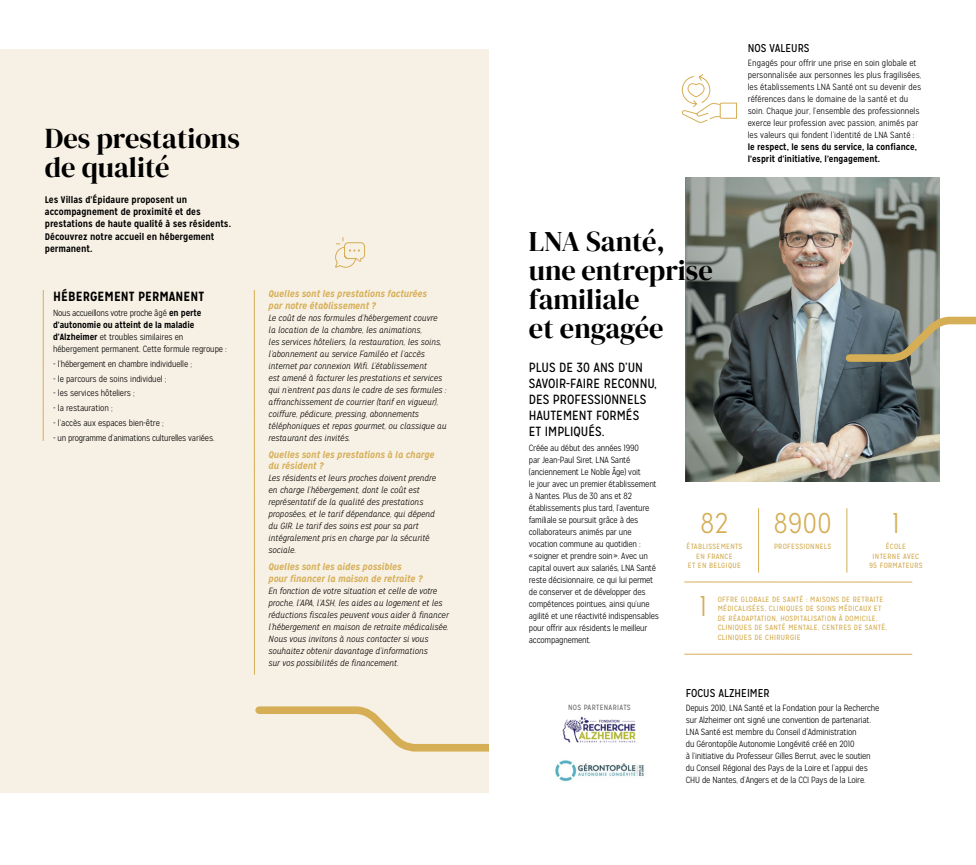
<style>
.page{position:relative;width:976px;height:865px;background:#fff}
.page>*{position:absolute;margin:0;border:0;box-sizing:border-box;transform-origin:0 0}
.t1{font:28.5px/29px "DM Serif Display";color:#000}
.t2{font:300 28.5px "Mission Gothic";letter-spacing:.02em;color:#d5ae55}
.t3{font:13.3px/16.1px "Mission Gothic";color:#000}
.t4{font:700 13.3px "Mission Gothic";color:#000}
.t5{font:11.4px "Mission Gothic";color:#000}
.t6{font:italic 700 9.5px/11.4px "Mission Gothic";color:#d5ae55}
.t7{font:700 9.5px/12.4px "Mission Gothic";color:#000}
.t8{font:300 9px/12px "Mission Gothic";letter-spacing:-.02em;color:#000}
.t9{font:italic 300 9px/12px "Mission Gothic";color:#000}
.t10{font:300 9px/12px "Mission Gothic";color:#000}
.t11{font:700 9px/12px "Mission Gothic";color:#000}
.t12{font:7.6px/9.5px "Mission Gothic";letter-spacing:.04em;color:#d5ae55;text-align:center}
.t13{font:7.6px "Mission Gothic";letter-spacing:.04em;color:#6d6e71}
.s1{font-weight:700}
</style>
<div class="page">
<div style="left:0;top:49px;width:488px;height:744px;background:#f7f0e4"></div>
<hr style="left:43px;top:290px;width:1px;height:151px;background:#d5ae55">
<svg style="left:255px;top:706px;width:233px;height:46px"></svg>
<svg style="left:335px;top:237px;width:30px;height:31px"></svg>
<img style="left:685px;top:177px;width:254px;height:304px">
<img style="left:554px;top:760px;width:90px;height:22px">
<img style="left:562px;top:716px;width:74px;height:27px">
<svg style="left:841px;top:313px;width:134px;height:52px"></svg>
<svg style="left:681px;top:74px;width:56px;height:49px"></svg>
<hr style="left:684px;top:582px;width:227px;height:1px;background:#d5ae55">
<hr style="left:684px;top:654px;width:227px;height:1px;background:#d5ae55">
<hr style="left:254px;top:290px;width:1px;height:384px;background:#d5ae55">
<hr style="left:758px;top:508px;width:1px;height:64px;background:#d5ae55">
<hr style="left:846px;top:508px;width:1px;height:64px;background:#d5ae55">
<h1 class="t1" style="left:45px;top:124px;width:196px">Des prestations de qualité</h1>
<p class="t7" style="left:45px;top:193px;width:188px">Les Villas d’Épidaure proposent un accompagnement de proximité et des prestations de haute qualité à ses résidents.<br>Découvrez notre accueil en hébergement permanent.</p>
<h2 class="t4" style="left:53px;top:288px;width:152px">HÉBERGEMENT PERMANENT</h2>
<p class="t8" style="left:53px;top:307px;width:175px">Nous accueillons votre proche âgé <span class="s1">en perte d’autonomie ou atteint de la maladie d’Alzheimer</span> et troubles similaires en hébergement permanent. Cette formule regroupe :</p>
<p class="t8" style="left:53px;top:358px;width:140px">- l’hébergement en chambre individuelle ;</p>
<p class="t8" style="left:53px;top:372px;width:115px">- le parcours de soins individuel ;</p>
<p class="t8" style="left:53px;top:387px;width:83px">- les services hôteliers ;</p>
<p class="t8" style="left:53px;top:402px;width:61px">- la restauration ;</p>
<p class="t8" style="left:53px;top:417px;width:112px">- l’accès aux espaces bien-être ;</p>
<p class="t8" style="left:53px;top:432px;width:163px">- un programme d’animations culturelles variées.</p>
<p class="t6" style="left:268px;top:288px;width:160px">Quelles sont les prestations facturées par notre établissement ?</p>
<p class="t9" style="left:268px;top:311px;width:179px">Le coût de nos formules d’hébergement couvre la location de la chambre, les animations,<br>les services hôteliers, la restauration, les soins, l’abonnement au service Familéo et l’accès internet par connexion Wifi. L’établissement<br>est amené à facturer les prestations et services qui n’entrent pas dans le cadre de ses formules : affranchissement de courrier (tarif en vigueur), coiffure, pédicure, pressing, abonnements téléphoniques et repas gourmet, ou classique au restaurant des invités.</p>
<p class="t6" style="left:268px;top:448px;width:167px">Quelles sont les prestations à la charge du résident ?</p>
<p class="t9" style="left:268px;top:472px;width:169px">Les résidents et leurs proches doivent prendre en charge l’hébergement, dont le coût est représentatif de la qualité des prestations proposées, et le tarif dépendance, qui dépend du GIR. Le tarif des soins est pour sa part intégralement pris en charge par la sécurité sociale.</p>
<p class="t6" style="left:268px;top:561px;width:155px">Quelles sont les aides possibles pour financer la maison de retraite ?</p>
<p class="t9" style="left:268px;top:584px;width:182px">En fonction de votre situation et celle de votre proche, l’APA, l’ASH, les aides au logement et les réductions fiscales peuvent vous aider à financer l’hébergement en maison de retraite médicalisée.<br>Nous vous invitons à nous contacter si vous souhaitez obtenir davantage d’informations<br>sur vos possibilités de financement.</p>
<p class="t5" style="left:747px;top:41px;width:63px">NOS VALEURS</p>
<h1 class="t1" style="left:528px;top:227px;width:185px">LNA Santé, une entreprise familiale<br>et engagée</h1>
<p class="t10" style="left:747px;top:57px;width:175px">Engagés pour offrir une prise en soin globale et personnalisée aux personnes les plus fragilisées, les établissements LNA Santé ont su devenir des références dans le domaine de la santé et du soin. Chaque jour, l’ensemble des professionnels exerce leur profession avec passion, animés par les valeurs qui fondent l’identité de LNA Santé :</p>
<p class="t11" style="left:747px;top:141px;width:171px">le respect, le sens du service, la confiance, l’esprit d’initiative, l’engagement.</p>
<h2 class="t3" style="left:528px;top:359px;width:130px">PLUS DE 30 ANS D’UN<br>SAVOIR-FAIRE RECONNU,<br>DES PROFESSIONNELS<br>HAUTEMENT FORMÉS<br>ET IMPLIQUÉS.</h2>
<p class="t8" style="left:528px;top:442px;width:131px">Créée au début des années 1990<br>par Jean-Paul Siret, LNA Santé (anciennement Le Noble Âge) voit<br>le jour avec un premier établissement à Nantes. Plus de 30 ans et 82 établissements plus tard, l’aventure familiale se poursuit grâce à des collaborateurs animés par une vocation commune au quotidien : «soigner et prendre soin». Avec un capital ouvert aux salariés, LNA Santé reste décisionnaire, ce qui lui permet de conserver et de développer des compétences pointues, ainsi qu’une agilité et une réactivité indispensables pour offrir aux résidents le meilleur accompagnement.</p>
<p class="t13" style="left:568px;top:702px;width:64px">NOS PARTENARIATS</p>
<h1 class="t2" style="left:700px;top:506px;width:29px">82</h1>
<h1 class="t2" style="left:891px;top:506px;width:9px">1</h1>
<p class="t12" style="left:773px;top:542px;width:59px">PROFESSIONNELS</p>
<h1 class="t2" style="left:773px;top:506px;width:59px">8900</h1>
<p class="t12" style="left:686px;top:542px;width:57px">ÉTABLISSEMENTS<br>EN FRANCE<br>ET EN BELGIQUE</p>
<p class="t12" style="left:868px;top:542px;width:55px">ÉCOLE<br>INTERNE AVEC<br>95 FORMATEURS</p>
<h1 class="t2" style="left:699px;top:589px;width:9px">1</h1>
<p class="t12" style="left:717px;top:594px;width:171px;text-align:left">OFFRE GLOBALE DE SANTÉ : MAISONS DE RETRAITE MÉDICALISÉES, CLINIQUES DE SOINS MÉDICAUX ET DE RÉADAPTATION, HOSPITALISATION À DOMICILE, CLINIQUES DE SANTÉ MENTALE, CENTRES DE SANTÉ, CLINIQUES DE CHIRURGIE</p>
<p class="t5" style="left:685px;top:686px;width:85px">FOCUS ALZHEIMER</p>
<p class="t8" style="left:685px;top:702px;width:195px">Depuis 2010, LNA Santé et la Fondation pour la Recherche sur Alzheimer ont signé une convention de partenariat.<br>LNA Santé est membre du Conseil d’Administration<br>du Gérontopôle Autonomie Longévité créé en 2010<br>à l’initiative du Professeur Gilles Berrut, avec le soutien du Conseil Régional des Pays de la Loire et l’appui des CHU de Nantes, d’Angers et de la CCI Pays de la Loire.</p>
</div>
